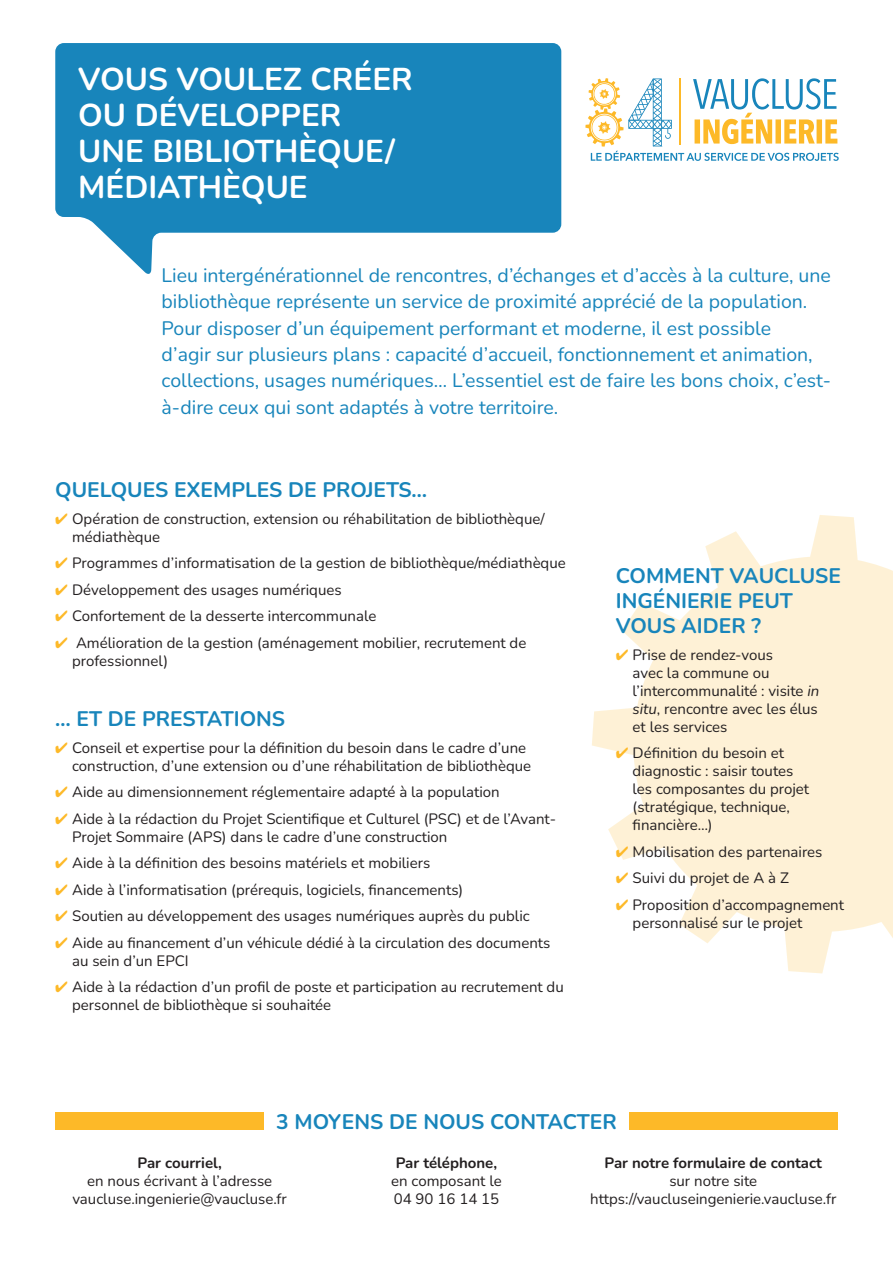
<style>
.page{position:relative;width:893px;height:1263px;background:#fff}
.page>*{position:absolute;margin:0;border:0;box-sizing:border-box;transform-origin:0 0}
.t1{font:700 31.5px/36px "Nunito";color:#fff}
.t2{font:700 21px/25.2px "Nunito";color:#1885bb}
.t3{font:19.5px/26.4px "Nunito";color:#1885bb}
.t4{font:15px/18px "Nunito";color:#231f20}
.s1{color:#fdb928}
.s2{font-style:italic}
.s3{font-weight:700}
</style>
<div class="page">
<div style="left:55px;top:1112px;width:209px;height:17px;background:#fdb928"></div>
<div style="left:629px;top:1112px;width:209px;height:17px;background:#fdb928"></div>
<svg style="left:55px;top:43px;width:506px;height:231px;fill:#1885bb"></svg>
<svg style="left:592px;top:515px;width:301px;height:458px;fill:#fef1d6"></svg>
<svg style="left:585px;top:78px;width:254px;height:83px"></svg>
<p class="t1" style="left:78px;top:60px;width:336px">VOUS VOULEZ CRÉER<br>OU DÉVELOPPER<br>UNE BIBLIOTHÈQUE/<br>MÉDIATHÈQUE</p>
<p class="t3" style="left:162px;top:261px;width:671px">Lieu intergénérationnel de rencontres, d’échanges et d’accès à la culture, une bibliothèque représente un service de proximité apprécié de la population.<br>Pour disposer d’un équipement performant et moderne, il est possible<br>d’agir sur plusieurs plans : capacité d’accueil, fonctionnement et animation, collections, usages numériques… L’essentiel est de faire les bons choix, c’est&shy;à-dire ceux qui sont adaptés à votre territoire.</p>
<p class="t2" style="left:55px;top:477px;width:373px">QUELQUES EXEMPLES DE PROJETS…</p>
<p class="t4" style="left:72px;top:509px;width:474px;text-indent:-17px"><span class="s1">✔</span> Opération de construction, extension ou réhabilitation de bibliothèque/ médiathèque</p>
<p class="t4" style="left:55px;top:554px;width:512px"><span class="s1">✔</span> Programmes d’informatisation de la gestion de bibliothèque/médiathèque</p>
<p class="t4" style="left:55px;top:580px;width:288px"><span class="s1">✔</span> Développement des usages numériques</p>
<p class="t4" style="left:55px;top:607px;width:323px"><span class="s1">✔</span> Confortement de la desserte intercommunale</p>
<p class="t4" style="left:72px;top:633px;width:456px;text-indent:-17px"><span class="s1">✔</span> Amélioration de la gestion (aménagement mobilier, recrutement de professionnel)</p>
<p class="t2" style="left:55px;top:705px;width:231px">… ET DE PRESTATIONS</p>
<p class="t4" style="left:72px;top:738px;width:460px;text-indent:-17px"><span class="s1">✔</span> Conseil et expertise pour la définition du besoin dans le cadre d’une construction, d’une extension ou d’une réhabilitation de bibliothèque</p>
<p class="t4" style="left:55px;top:782px;width:446px"><span class="s1">✔</span> Aide au dimensionnement réglementaire adapté à la population</p>
<p class="t4" style="left:72px;top:809px;width:485px;text-indent:-17px"><span class="s1">✔</span> Aide à la rédaction du Projet Scientifique et Culturel (PSC) et de l’Avant-<br>Projet Sommaire (APS) dans le cadre d’une construction</p>
<p class="t4" style="left:55px;top:853px;width:376px"><span class="s1">✔</span> Aide à la définition des besoins matériels et mobiliers</p>
<p class="t4" style="left:55px;top:880px;width:409px"><span class="s1">✔</span> Aide à l’informatisation (prérequis, logiciels, financements)</p>
<p class="t4" style="left:55px;top:906px;width:476px"><span class="s1">✔</span> Soutien au développement des usages numériques auprès du public</p>
<p class="t4" style="left:72px;top:933px;width:480px;text-indent:-17px"><span class="s1">✔</span> Aide au financement d’un véhicule dédié à la circulation des documents au sein d’un EPCI</p>
<p class="t4" style="left:72px;top:977px;width:493px;text-indent:-17px"><span class="s1">✔</span> Aide à la rédaction d’un profil de poste et participation au recrutement du personnel de bibliothèque si souhaitée</p>
<p class="t2" style="left:616px;top:562px;width:227px">COMMENT VAUCLUSE<br>INGÉNIERIE PEUT<br>VOUS AIDER ?</p>
<p class="t4" style="left:633px;top:645px;width:188px;text-indent:-17px"><span class="s1">✔</span> Prise de rendez-vous<br>avec la commune ou l’intercommunalité : visite <span class="s2">in situ</span>, rencontre avec les élus et les services</p>
<p class="t4" style="left:633px;top:744px;width:178px;text-indent:-17px"><span class="s1">✔</span> Définition du besoin et diagnostic : saisir toutes les composantes du projet (stratégique, technique, financière…)</p>
<p class="t4" style="left:616px;top:842px;width:208px"><span class="s1">✔</span> Mobilisation des partenaires</p>
<p class="t4" style="left:616px;top:869px;width:175px"><span class="s1">✔</span> Suivi du projet de A à Z</p>
<p class="t4" style="left:633px;top:895px;width:213px;text-indent:-17px"><span class="s1">✔</span> Proposition d’accompagnement personnalisé sur le projet</p>
<p class="t2" style="left:276px;top:1108px;width:342px">3 MOYENS DE NOUS CONTACTER</p>
<p class="t4" style="left:87px;top:1153px;width:187px;text-align:center"><span class="s3">Par courriel,<br></span>en nous écrivant à l’adresse</p>
<p class="t4" style="left:72px;top:1189px;width:216px">vaucluse.ingenierie@vaucluse.fr</p>
<p class="t4" style="left:391px;top:1153px;width:112px;text-align:center"><span class="s3">Par téléphone, </span>en composant le<br>04 90 16 14 15</p>
<p class="t4" style="left:590px;top:1153px;width:248px;text-align:center"><span class="s3">Par notre formulaire de contact<br></span>sur notre site https://vaucluseingenierie.vaucluse.fr</p>
</div>
